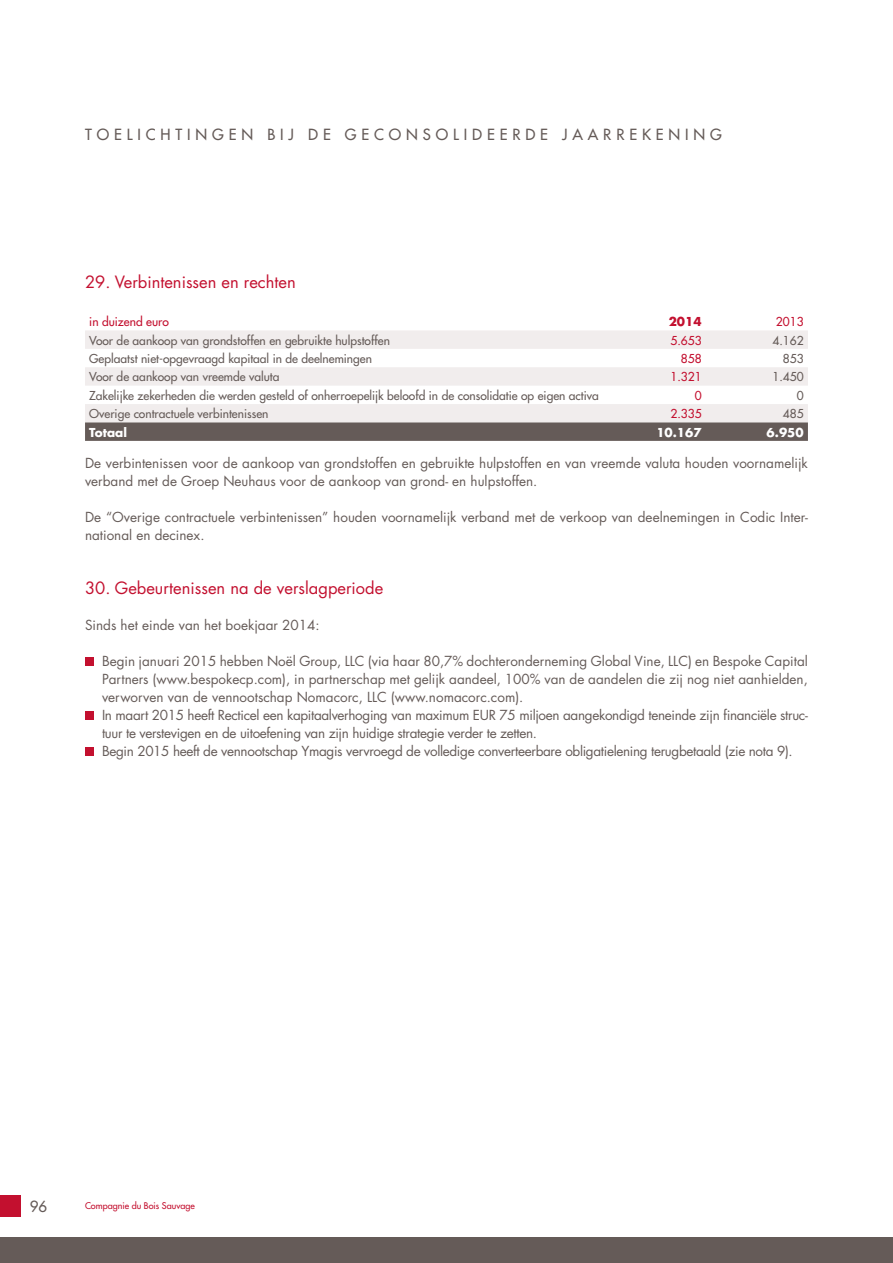
<style>
.page{position:relative;width:893px;height:1263px;background:#fff}
.page>*{position:absolute;margin:0;border:0;box-sizing:border-box;transform-origin:0 0}
.t1{font:16.5px "Futura Std";color:#c3102f}
.t2{font:500 15px "Futura Std";letter-spacing:.325em;color:#655b58}
.t3{font:13.5px/18px "Futura Std";letter-spacing:-.025em;color:#655b58}
.t4{font:13.5px/18px "Futura Std";color:#655b58}
.t5{font:500 12px "Futura Std";color:#655b58}
.t6{font:500 12px "Futura Std";color:#c3102f}
.t7{font:700 12px "Futura Std";color:#fff}
.t8{font:700 12px "Futura Std";color:#c3102f}
.t9{font:500 9px "Futura Std";color:#c3102f}
</style>
<div class="page">
<div style="left:0;top:1237px;width:893px;height:26px;background:#655b58"></div>
<div style="left:0;top:1195px;width:21px;height:21px;background:#c3102f"></div>
<svg style="left:85px;top:330px;width:723px;height:92px;fill:#f1eded"></svg>
<svg style="left:85px;top:422px;width:723px;height:19px;background:#695f5c"></svg>
<div style="left:85px;top:657px;width:9px;height:9px;background:#c3102f"></div>
<div style="left:85px;top:711px;width:9px;height:9px;background:#c3102f"></div>
<div style="left:85px;top:747px;width:9px;height:9px;background:#c3102f"></div>
<p class="t2" style="left:85px;top:125px;width:638px">TOELICHTINGEN BIJ DE GECONSOLIDEERDE JAARREKENING</p>
<p class="t1" style="left:85px;top:271px;width:212px">29. Verbintenissen en rechten</p>
<p class="t6" style="left:89px;top:314px;width:81px">in duizend euro</p>
<p class="t8" style="left:669px;top:314px;width:34px">2014</p>
<p class="t6" style="left:776px;top:314px;width:29px">2013</p>
<p class="t5" style="left:89px;top:333px;width:302px">Voor de aankoop van grondstoffen en gebruikte hulpstoffen</p>
<p class="t6" style="left:670px;top:333px;width:33px">5.653</p>
<p class="t5" style="left:772px;top:333px;width:33px">4.162</p>
<p class="t5" style="left:89px;top:351px;width:284px">Geplaatst niet-opgevraagd kapitaal in de deelnemingen</p>
<p class="t6" style="left:681px;top:351px;width:22px">858</p>
<p class="t5" style="left:783px;top:351px;width:22px">853</p>
<p class="t5" style="left:89px;top:369px;width:192px">Voor de aankoop van vreemde valuta</p>
<p class="t6" style="left:670px;top:369px;width:33px">1.321</p>
<p class="t5" style="left:772px;top:369px;width:33px">1.450</p>
<p class="t5" style="left:89px;top:388px;width:511px">Zakelijke zekerheden die werden gesteld of onherroepelijk beloofd in de consolidatie op eigen activa</p>
<p class="t6" style="left:695px;top:388px;width:8px">0</p>
<p class="t5" style="left:797px;top:388px;width:8px">0</p>
<p class="t5" style="left:89px;top:406px;width:181px">Overige contractuele verbintenissen</p>
<p class="t6" style="left:670px;top:406px;width:33px">2.335</p>
<p class="t5" style="left:783px;top:406px;width:22px">485</p>
<p class="t7" style="left:89px;top:424px;width:39px">Totaal</p>
<p class="t7" style="left:656px;top:424px;width:47px">10.167</p>
<p class="t7" style="left:767px;top:424px;width:39px">6.950</p>
<p class="t4" style="left:85px;top:454px;width:724px">De verbintenissen voor de aankoop van grondstoffen en gebruikte hulpstoffen en van vreemde valuta houden voornamelijk verband met de Groep Neuhaus voor de aankoop van grond- en hulpstoffen.</p>
<p class="t4" style="left:85px;top:508px;width:724px">De “Overige contractuele verbintenissen” houden voornamelijk verband met de verkoop van deelnemingen in Codic Inter&shy;national en decinex.</p>
<p class="t1" style="left:85px;top:577px;width:300px">30. Gebeurtenissen na de verslagperiode</p>
<p class="t4" style="left:85px;top:616px;width:236px">Sinds het einde van het boekjaar 2014:</p>
<p class="t3" style="left:102px;top:652px;width:707px">Begin januari 2015 hebben Noël Group, LLC (via haar 80,7% dochteronderneming Global Vine, LLC) en Bespoke Capital Partners (www.bespokecp.com), in partnerschap met gelijk aandeel, 100% van de aandelen die zij nog niet aanhielden, verworven van de vennootschap Nomacorc, LLC (www.nomacorc.com).<br>In maart 2015 heeft Recticel een kapitaalverhoging van maximum EUR 75 miljoen aangekondigd teneinde zijn financiële struc&shy;tuur te verstevigen en de uitoefening van zijn huidige strategie verder te zetten.<br>Begin 2015 heeft de vennootschap Ymagis vervroegd de volledige converteerbare obligatielening terugbetaald (zie nota 9).</p>
<p class="t2" style="left:30px;top:1197px;width:19px">96</p>
<p class="t9" style="left:85px;top:1200px;width:111px">Compagnie du Bois Sauvage</p>
</div>
